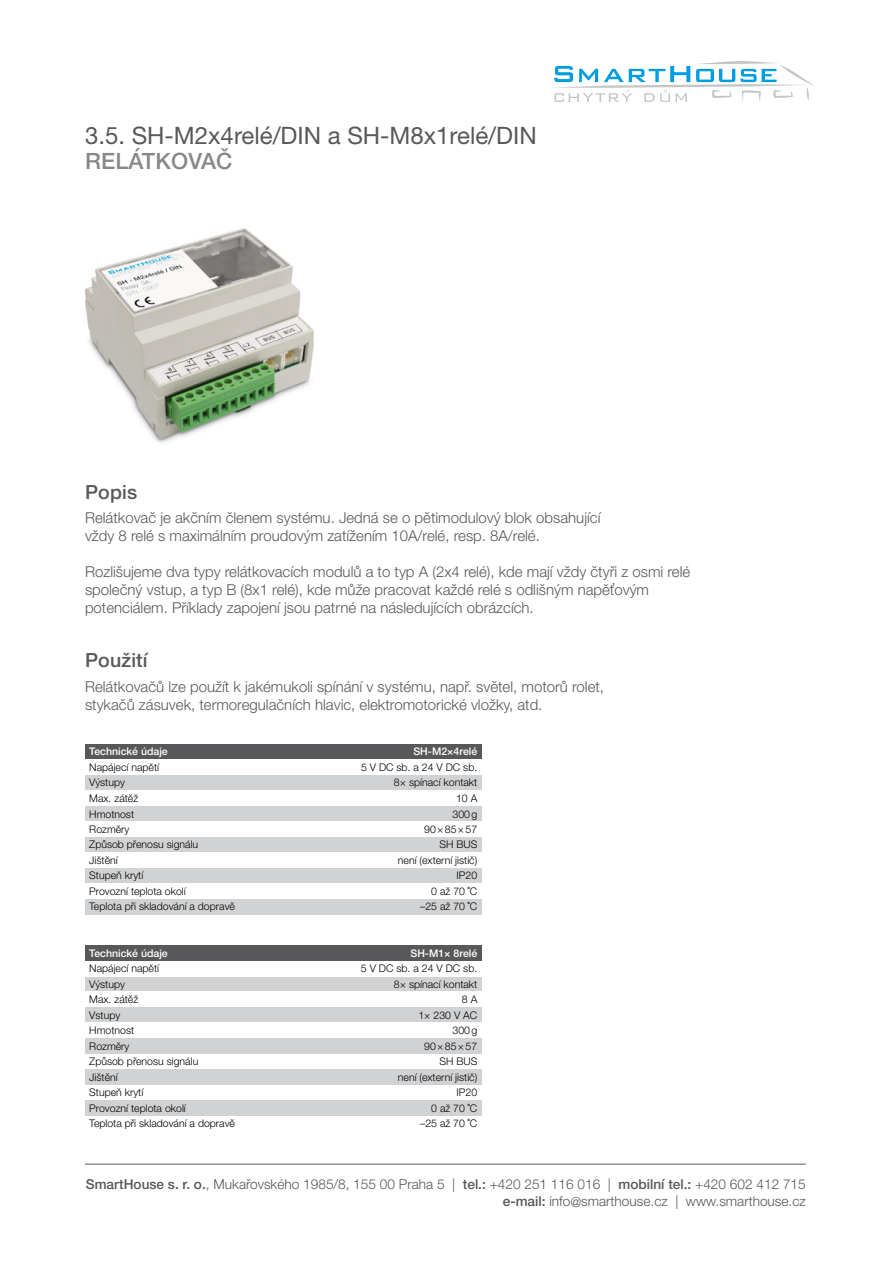
<style>
.page{position:relative;width:893px;height:1263px;background:#fff}
.page>*{position:absolute;margin:0;border:0;box-sizing:border-box;transform-origin:0 0}
.t1{font:24px "Helvetica Neue CE";color:#58585a}
.t2{font:500 22.5px "Helvetica Neue CE";letter-spacing:.01em;color:#878889}
.t3{font:500 19.5px "Helvetica Neue CE";letter-spacing:.01em;color:#58585a}
.t4{font:300 15px/18px "Helvetica Neue CE";color:#58585a}
.t5{font:300 13.65px/16.4px "Helvetica Neue CE";color:#58585a;text-align:right}
.t6{font:300 10.5px "Helvetica Neue CE";color:#000}
.t7{font:500 10.5px "Helvetica Neue CE";color:#fff}
.s1{font-weight:500}
</style>
<div class="page">
<svg style="left:554px;top:61px;width:260px;height:41px"></svg>
<hr style="left:85px;top:1164px;width:721px;height:1px;background:#58585a">
<img style="left:85px;top:228px;width:229px;height:215px">
<div style="left:85px;top:945px;width:397px;height:16px;background:#58585a"></div>
<div style="left:85px;top:976px;width:397px;height:16px;background:#d1d2d4"></div>
<div style="left:85px;top:1007px;width:397px;height:16px;background:#d1d2d4"></div>
<div style="left:85px;top:1038px;width:397px;height:16px;background:#d1d2d4"></div>
<div style="left:85px;top:1069px;width:397px;height:16px;background:#d1d2d4"></div>
<div style="left:85px;top:1100px;width:397px;height:16px;background:#d1d2d4"></div>
<div style="left:85px;top:744px;width:397px;height:15px;background:#58585a"></div>
<div style="left:85px;top:775px;width:397px;height:15px;background:#d1d2d4"></div>
<div style="left:85px;top:806px;width:397px;height:15px;background:#d1d2d4"></div>
<div style="left:85px;top:837px;width:397px;height:15px;background:#d1d2d4"></div>
<div style="left:85px;top:868px;width:397px;height:15px;background:#d1d2d4"></div>
<div style="left:85px;top:899px;width:397px;height:15px;background:#d1d2d4"></div>
<h1 class="t1" style="left:85px;top:121px;width:453px">3.5. SH-M2x4relé/DIN a SH-M8x1relé/DIN</h1>
<h2 class="t2" style="left:85px;top:147px;width:149px">RELÁTKOVAČ</h2>
<h3 class="t3" style="left:85px;top:480px;width:54px">Popis</h3>
<p class="t4" style="left:85px;top:510px;width:517px">Relátkovač je akčním členem systému. Jedná se o pětimodulový blok obsahující vždy 8 relé s maximálním proudovým zatížením 10A/relé, resp. 8A/relé.</p>
<p class="t4" style="left:85px;top:564px;width:607px">Rozlišujeme dva typy relátkovacích modulů a to typ A (2x4 relé), kde mají vždy čtyři z osmi relé společný vstup, a typ B (8x1 relé), kde může pracovat každé relé s odlišným napěťovým potenciálem. Příklady zapojení jsou patrné na následujících obrázcích.</p>
<h3 class="t3" style="left:85px;top:649px;width:64px">Použití</h3>
<p class="t4" style="left:85px;top:679px;width:520px">Relátkovačů lze použít k jakémukoli spínání v systému, např. světel, motorů rolet, stykačů zásuvek, termoregulačních hlavic, elektromotorické vložky, atd.</p>
<p class="t7" style="left:89px;top:745px;width:80px">Technické údaje</p>
<p class="t7" style="left:413px;top:745px;width:65px">SH-M2×4relé</p>
<p class="t6" style="left:89px;top:776px;width:37px">Výstupy</p>
<p class="t6" style="left:394px;top:776px;width:85px">8× spínací kontakt</p>
<p class="t6" style="left:89px;top:761px;width:71px">Napájecí napětí</p>
<p class="t6" style="left:361px;top:761px;width:118px">5 V DC sb. a 24 V DC sb.</p>
<p class="t6" style="left:89px;top:807px;width:46px">Hmotnost</p>
<p class="t6" style="left:453px;top:807px;width:26px">300g</p>
<p class="t6" style="left:89px;top:838px;width:110px">Způsob přenosu signálu</p>
<p class="t6" style="left:439px;top:838px;width:39px">SH BUS</p>
<p class="t6" style="left:89px;top:869px;width:56px">Stupeň krytí</p>
<p class="t6" style="left:457px;top:869px;width:22px">IP20</p>
<p class="t6" style="left:89px;top:900px;width:147px">Teplota při skladování a dopravě</p>
<p class="t6" style="left:420px;top:900px;width:59px">–25 až 70 ˚C</p>
<p class="t6" style="left:89px;top:792px;width:50px">Max. zátěž</p>
<p class="t6" style="left:456px;top:792px;width:23px">10 A</p>
<p class="t6" style="left:89px;top:823px;width:42px">Rozměry</p>
<p class="t6" style="left:424px;top:823px;width:55px">90×85×57</p>
<p class="t6" style="left:89px;top:854px;width:30px">Jištění</p>
<p class="t6" style="left:398px;top:854px;width:81px">není (externí jistič)</p>
<p class="t6" style="left:89px;top:885px;width:98px">Provozní teplota okolí</p>
<p class="t6" style="left:431px;top:885px;width:48px">0 až 70 ˚C</p>
<p class="t7" style="left:89px;top:947px;width:80px">Technické údaje</p>
<p class="t7" style="left:410px;top:947px;width:68px">SH-M1× 8relé</p>
<p class="t6" style="left:89px;top:978px;width:37px">Výstupy</p>
<p class="t6" style="left:394px;top:978px;width:85px">8× spínací kontakt</p>
<p class="t6" style="left:89px;top:962px;width:71px">Napájecí napětí</p>
<p class="t6" style="left:361px;top:962px;width:118px">5 V DC sb. a 24 V DC sb.</p>
<p class="t6" style="left:89px;top:1009px;width:33px">Vstupy</p>
<p class="t6" style="left:418px;top:1009px;width:60px">1× 230 V AC</p>
<p class="t6" style="left:89px;top:1024px;width:46px">Hmotnost</p>
<p class="t6" style="left:453px;top:1024px;width:26px">300g</p>
<p class="t6" style="left:89px;top:1055px;width:111px">Způsob přenosu signálu</p>
<p class="t6" style="left:439px;top:1055px;width:39px">SH BUS</p>
<p class="t6" style="left:89px;top:1086px;width:56px">Stupeň krytí</p>
<p class="t6" style="left:457px;top:1086px;width:22px">IP20</p>
<p class="t6" style="left:89px;top:1117px;width:147px">Teplota při skladování a dopravě</p>
<p class="t6" style="left:420px;top:1117px;width:59px">–25 až 70 ˚C</p>
<p class="t6" style="left:89px;top:993px;width:50px">Max. zátěž</p>
<p class="t6" style="left:462px;top:993px;width:17px">8 A</p>
<p class="t6" style="left:89px;top:1040px;width:42px">Rozměry</p>
<p class="t6" style="left:424px;top:1040px;width:55px">90×85×57</p>
<p class="t6" style="left:89px;top:1071px;width:30px">Jištění</p>
<p class="t6" style="left:398px;top:1071px;width:81px">není (externí jistič)</p>
<p class="t6" style="left:89px;top:1101px;width:98px">Provozní teplota okolí</p>
<p class="t6" style="left:431px;top:1101px;width:48px">0 až 70 ˚C</p>
<p class="t5" style="left:86px;top:1177px;width:721px"><span class="s1">SmartHouse s. r. o.</span>, Mukařovského 1985/8, 155 00 Praha 5 | <span class="s1">tel.:</span> +420 251 116 016 | <span class="s1">mobilní tel.:</span> +420 602 412 715 <span class="s1">e-mail:</span> info@smarthouse.cz | www.smarthouse.cz</p>
</div>
